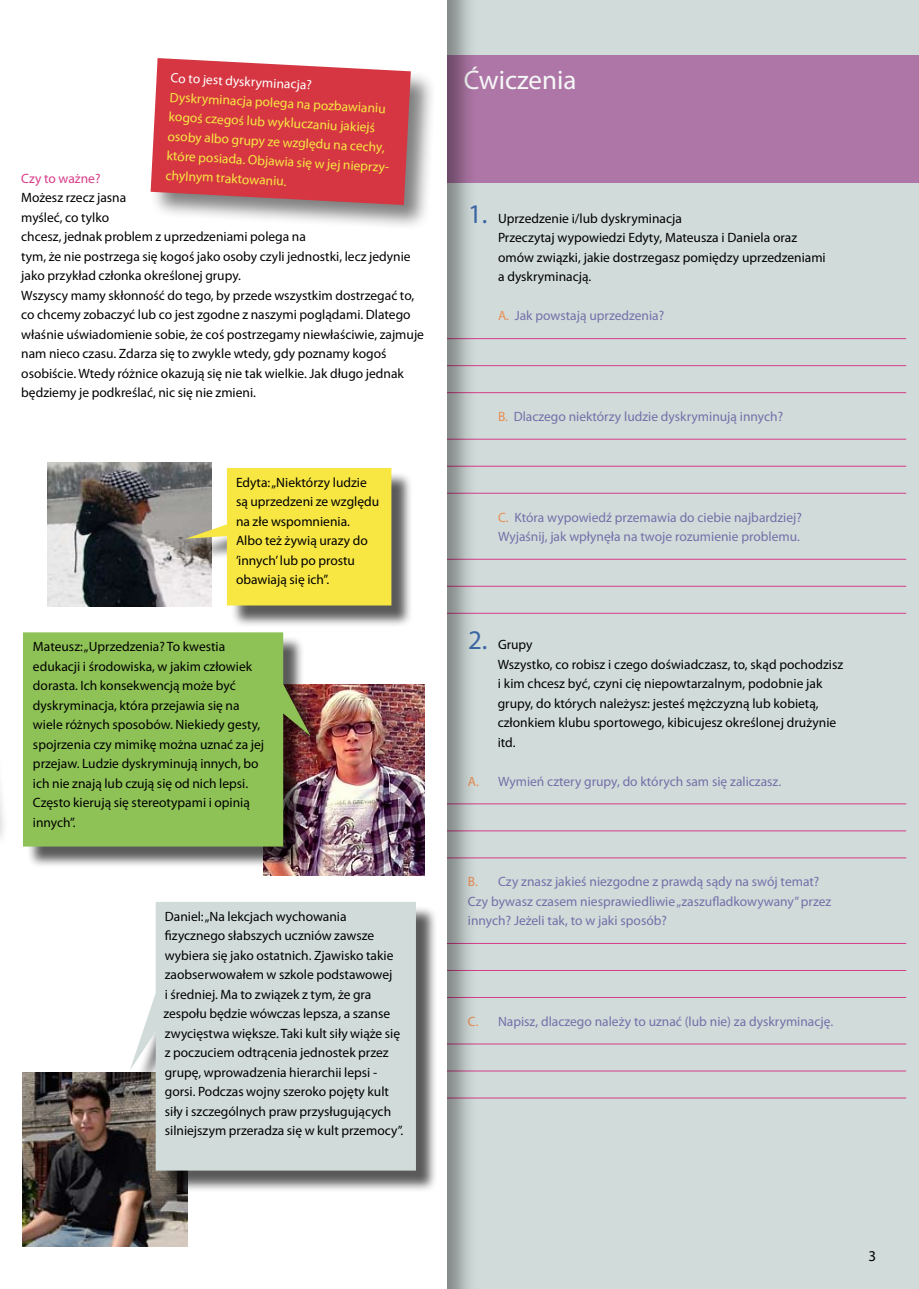
<style>
.page{position:relative;width:919px;height:1289px;background:#fff}
.page>*{position:absolute;margin:0;border:0;box-sizing:border-box;transform-origin:0 0}
.t1{font:27px "Myriad Pro";color:#fff}
.t2{font:15px "Myriad Pro";color:#000}
.t3{font:13.5px/19.5px "Myriad Pro";color:#000}
.t4{font:13.5px/19.5px "Myriad Pro";color:#746fa9}
.t5{font:13.5px/19.5px "Myriad Pro";color:#f8e743}
.t6{font:13.5px "Myriad Pro";color:#fff}
.t7{font:13.5px "Myriad Pro";color:#d73c88}
.s1{font-size:27px;color:#3c68a4}
.s2{color:#e98c53}
</style>
<div class="page">
<div style="left:446px;top:0;width:472px;height:1288px;background:#d1dcda"></div>
<div style="left:446px;top:56px;width:472px;height:127px;background:#ae76a6"></div>
<hr style="left:446px;top:338px;width:460px;height:1px;background:#d73c88">
<hr style="left:446px;top:365px;width:460px;height:1px;background:#d73c88">
<hr style="left:446px;top:392px;width:460px;height:1px;background:#d73c88">
<hr style="left:446px;top:439px;width:460px;height:1px;background:#d73c88">
<hr style="left:446px;top:466px;width:460px;height:1px;background:#d73c88">
<hr style="left:446px;top:493px;width:460px;height:1px;background:#d73c88">
<hr style="left:446px;top:559px;width:460px;height:1px;background:#d73c88">
<hr style="left:446px;top:586px;width:460px;height:1px;background:#d73c88">
<hr style="left:446px;top:613px;width:460px;height:1px;background:#d73c88">
<hr style="left:446px;top:803px;width:460px;height:1px;background:#d73c88">
<hr style="left:446px;top:830px;width:460px;height:1px;background:#d73c88">
<hr style="left:446px;top:857px;width:460px;height:1px;background:#d73c88">
<hr style="left:446px;top:943px;width:460px;height:1px;background:#d73c88">
<hr style="left:446px;top:970px;width:460px;height:1px;background:#d73c88">
<hr style="left:446px;top:997px;width:460px;height:1px;background:#d73c88">
<hr style="left:446px;top:1043px;width:460px;height:1px;background:#d73c88">
<hr style="left:446px;top:1070px;width:460px;height:1px;background:#d73c88">
<hr style="left:446px;top:1097px;width:460px;height:1px;background:#d73c88">
<div style="left:0;top:0;width:488px;height:1288px;background:#000;opacity:.4"></div>
<div style="left:0;top:0;width:446px;height:1288px;background:#fff"></div>
<div style="left:148px;top:56px;width:296px;height:184px;background:#000;opacity:.5"></div>
<svg style="left:151px;top:58px;width:260px;height:147px;background:#d34650"></svg>
<img style="left:47px;top:462px;width:165px;height:145px">
<img style="left:339px;top:685px;width:85px;height:190px">
<img style="left:23px;top:1072px;width:164px;height:174px">
<div style="left:189px;top:471px;width:233px;height:162px;background:#000;opacity:.65"></div>
<svg style="left:186px;top:468px;width:205px;height:137px;background:#eddf5a"></svg>
<div style="left:133px;top:905px;width:313px;height:293px;background:#000;opacity:.65"></div>
<svg style="left:130px;top:902px;width:286px;height:268px;background:#cfd9d7"></svg>
<div style="left:26px;top:635px;width:313px;height:240px;background:#000;opacity:.65"></div>
<svg style="left:23px;top:632px;width:287px;height:214px;background:#8cb856"></svg>
<p class="t6" style="left:171px;top:69px;width:143px;rotate:3deg">Co to jest dyskryminacja?</p>
<p class="t5" style="left:170px;top:87px;width:227px;rotate:3deg">Dyskryminacja polega na pozbawianiu kogoś czegoś lub wykluczaniu jakiejś osoby albo grupy ze względu na cechy, które posiada. Objawia się w jej nieprzy&shy;chylnym traktowaniu.</p>
<p class="t7" style="left:21px;top:170px;width:81px">Czy to ważne?</p>
<p class="t3" style="left:21px;top:188px;width:404px">Możesz rzecz jasna<br>myśleć, co tylko<br>chcesz, jednak problem z uprzedzeniami polega na<br>tym, że nie postrzega się kogoś jako osoby czyli jednostki, lecz jedynie jako przykład członka określonej grupy.<br>Wszyscy mamy skłonność do tego, by przede wszystkim dostrzegać to, co chcemy zobaczyć lub co jest zgodne z naszymi poglądami. Dlatego właśnie uświadomienie sobie, że coś postrzegamy niewłaściwie, zajmuje nam nieco czasu. Zdarza się to zwykle wtedy, gdy poznamy kogoś osobiście. Wtedy różnice okazują się nie tak wielkie. Jak długo jednak będziemy je podkreślać, nic się nie zmieni.</p>
<p class="t3" style="left:236px;top:472px;width:145px">Edyta: „Niektórzy ludzie są uprzedzeni ze względu na złe wspomnienia.<br>Albo też żywią urazy do ’innych’ lub po prostu obawiają się ich”.</p>
<p class="t3" style="left:33px;top:636px;width:232px">Mateusz: „Uprzedzenia? To kwestia edukacji i środowiska, w jakim człowiek dorasta. Ich konsekwencją może być dyskryminacja, która przejawia się na wiele różnych sposobów. Niekiedy gesty, spojrzenia czy mimikę można uznać za jej przejaw. Ludzie dyskryminują innych, bo ich nie znają lub czują się od nich lepsi.<br>Często kierują się stereotypami i opinią innych”.</p>
<p class="t3" style="left:163px;top:906px;width:241px">Daniel: „Na lekcjach wychowania fizycznego słabszych uczniów zawsze wybiera się jako ostatnich. Zjawisko takie zaobserwowałem w szkole podstawowej<br>i średniej. Ma to związek z tym, że gra zespołu będzie wówczas lepsza, a szanse zwycięstwa większe. Taki kult siły wiąże się z poczuciem odtrącenia jednostek przez grupę, wprowadzenia hierarchii lepsi - gorsi. Podczas wojny szeroko pojęty kult siły i szczególnych praw przysługujących silniejszym przeradza się w kult przemocy”.</p>
<h1 class="t1" style="left:463px;top:63px;width:114px">Ćwiczenia</h1>
<p class="t3" style="left:498px;top:208px;width:329px;text-indent:-30px"><span class="s1">1.</span> Uprzedzenie i/lub dyskryminacja<br>Przeczytaj wypowiedzi Edyty, Mateusza i Daniela oraz omów związki, jakie dostrzegasz pomiędzy uprzedzeniami a dyskryminacją.</p>
<p class="t4" style="left:498px;top:306px;width:168px"><span class="s2">А.</span> Jak powstają uprzedzenia?</p>
<p class="t4" style="left:498px;top:406px;width:286px"><span class="s2">B.</span> Dlaczego niektórzy ludzie dyskryminują innych?</p>
<p class="t4" style="left:498px;top:507px;width:305px"><span class="s2">C.</span> Która wypowiedź przemawia do ciebie najbardziej?<br>Wyjaśnij, jak wpłynęła na twoje rozumienie problemu.</p>
<p class="t3" style="left:497px;top:634px;width:347px;text-indent:-30px"><span class="s1">2.</span> Grupy<br>Wszystko, co robisz i czego doświadczasz, to, skąd pochodzisz i kim chcesz być, czyni cię niepowtarzalnym, podobnie jak grupy, do których należysz: jesteś mężczyzną lub kobietą, członkiem klubu sportowego, kibicujesz określonej drużynie itd.</p>
<p class="t4" style="left:468px;top:771px;width:314px"><span class="s2">А.</span> Wymień cztery grupy, do których sam się zaliczasz.</p>
<p class="t4" style="left:468px;top:871px;width:365px"><span class="s2">B.</span> Czy znasz jakieś niezgodne z prawdą sądy na swój temat?<br>Czy bywasz czasem niesprawiedliwie „zaszufladkowywany” przez innych? Jeżeli tak, to w jaki sposób?</p>
<p class="t4" style="left:468px;top:1011px;width:366px"><span class="s2">C.</span> Napisz, dlaczego należy to uznać (lub nie) za dyskryminację.</p>
<p class="t2" style="left:868px;top:1246px;width:9px">3</p>
</div>
